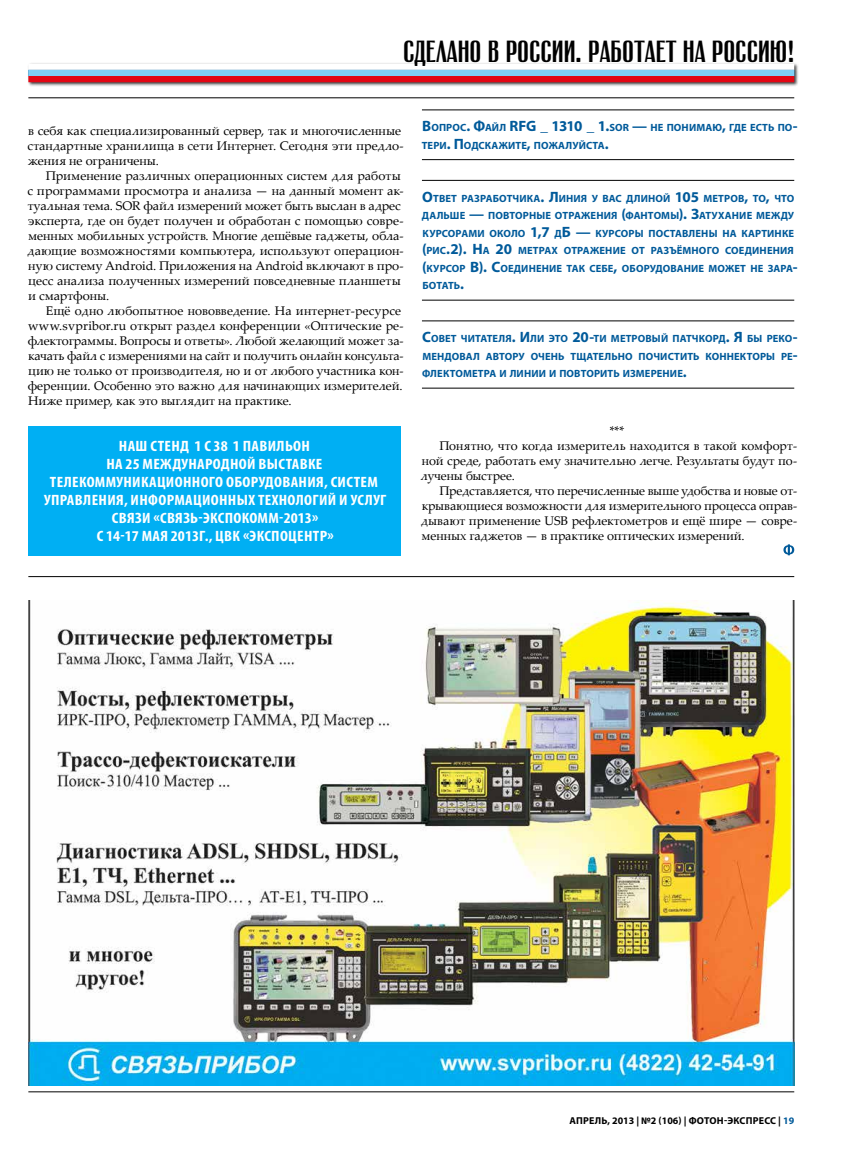
<style>
.page{position:relative;width:851px;height:1170px;background:#fff}
.page>*{position:absolute;margin:0;border:0;box-sizing:border-box;transform-origin:0 0}
.t1{font:30px "Rubrica C";color:#000}
.t2{font:700 condensed 15px "Myriad Pro";letter-spacing:.02em;color:#fff;scale:1.1 1}
.t3{font:700 condensed 15px "Myriad Pro";color:#fff;scale:1.1 1}
.t4{font:12.5px/15px "Palatino Linotype";letter-spacing:-.005em;color:#000}
.t5{font:700 10.5px/17.5px "Myriad Pro";letter-spacing:.015em;color:#005a9a}
.t6{font:700 10px "Myriad Pro";letter-spacing:.02em;color:#000}
.s1{font-size:15px}
.s2{color:#005a9a}
</style>
<div class="page">
<hr style="left:28px;top:1091px;width:766px;height:1px;background:#000">
<div style="left:27px;top:63px;width:772px;height:24px;background:#000;opacity:.75"></div>
<div style="left:28px;top:64px;width:766px;height:6px;background:#fff"></div>
<div style="left:28px;top:70px;width:766px;height:6px;background:#80cff5"></div>
<div style="left:28px;top:76px;width:766px;height:6px;background:#e30613"></div>
<hr style="left:28px;top:97px;width:766px;height:1px;background:#000">
<hr style="left:422px;top:110px;width:372px;height:1px;background:#000">
<hr style="left:422px;top:159px;width:372px;height:1px;background:#000">
<hr style="left:422px;top:180px;width:372px;height:1px;background:#000">
<hr style="left:422px;top:300px;width:372px;height:1px;background:#000">
<hr style="left:422px;top:320px;width:372px;height:1px;background:#000">
<hr style="left:422px;top:388px;width:372px;height:1px;background:#000">
<svg style="left:783px;top:544px;width:11px;height:11px"></svg>
<img style="left:28px;top:600px;width:766px;height:485px">
<hr style="left:28px;top:576px;width:766px;height:1px;background:#000">
<div style="left:28px;top:426px;width:372px;height:129px;background:#00aff3"></div>
<h1 class="t1" style="left:403px;top:36px;width:392px">СДЕЛАНО В РОССИИ. РАБОТАЕТ НА РОССИЮ!</h1>
<p class="t4" style="left:28px;top:123px;width:377px">в себя как специализированный сервер, так и многочисленные стандартные хранилища в сети Интернет. Сегодня эти предло&shy;жения не ограничены.</p>
<p class="t4" style="left:28px;top:168px;width:377px;text-indent:18px">Применение различных операционных систем для работы с программами просмотра и анализа — на данный момент ак&shy;туальная тема. SOR файл измерений может быть выслан в адрес эксперта, где он будет получен и обработан с помощью совре&shy;менных мобильных устройств. Многие дешёвые гаджеты, обла&shy;дающие возможностями компьютера, используют операцион&shy;ную систему Android. Приложения на Android включают в про&shy;цесс анализа полученных измерений повседневные планшеты и смартфоны.</p>
<p class="t4" style="left:28px;top:303px;width:377px;text-indent:18px">Ещё одно любопытное нововведение. На интернет-ресурсе www.svpribor.ru открыт раздел конференции «Оптические ре&shy;флектограммы. Вопросы и ответы». Любой желающий может за&shy;качать файл с измерениями на сайт и получить онлайн консульта&shy;цию не только от производителя, но и от любого участника кон&shy;ференции. Особенно это важно для начинающих измерителей.<br>Ниже пример, как это выглядит на практике.</p>
<p class="t2" style="left:119px;top:437px;width:167px">Наш стенд 1 С 38 1 павильон</p>
<p class="t2" style="left:106px;top:455px;width:198px">на 25 международной выставке</p>
<p class="t2" style="left:50px;top:473px;width:122px">телекоммуникационного</p>
<p class="t2" style="left:226px;top:473px;width:139px">оборудован ия, систем</p>
<p class="t2" style="left:44px;top:491px;width:311px">управления, информационн ых технологий и услуг</p>
<p class="t2" style="left:112px;top:509px;width:189px">связи «Связь-Экспокомм-2013»</p>
<p class="t3" style="left:97px;top:527px;width:116px">c 14-17 мая 2013г., ЦВК</p>
<p class="t2" style="left:243px;top:527px;width:84px">«Экспоцентр»</p>
<p class="t5" style="left:421px;top:119px;width:377px"><span class="s1">В</span>ОПРОС<span class="s1">. Ф</span>АЙЛ <span class="s1">RFG _ 1310 _ 1.</span>SOR <span class="s1">—</span> НЕ ПОНИМАЮ<span class="s1">,</span> ГДЕ ЕСТЬ ПО<span class="s1">-<br></span>ТЕРИ<span class="s1">. П</span> ОДСКАЖИТЕ<span class="s1">,</span> ПОЖАЛУЙСТА<span class="s1">.</span></p>
<p class="t5" style="left:422px;top:189px;width:377px"><span class="s1">О</span>ТВЕТ РАЗРАБОТЧИКА<span class="s1">. Л</span>ИНИЯ У ВАС ДЛИНОЙ <span class="s1">105</span> МЕТРОВ<span class="s1">,</span> ТО<span class="s1">,</span> ЧТО ДАЛЬШЕ <span class="s1">—</span> ПОВТОРНЫЕ ОТРАЖЕНИЯ <span class="s1">(</span>ФАНТОМЫ<span class="s1">). З</span>АТУХАНИЕ МЕЖДУ КУРСОРАМИ ОКОЛО <span class="s1">1,7</span> Д<span class="s1">Б —</span> КУРСОРЫ ПОСТАВЛЕНЫ НА КАРТИНКЕ <span class="s1">(</span>РИС<span class="s1">.2). Н</span>А <span class="s1">20</span> МЕТРАХ ОТРАЖЕНИЕ ОТ РАЗЪЁМНОГО СОЕДИНЕНИЯ <span class="s1">(</span>КУРСОР <span class="s1">B). С</span>ОЕДИНЕНИЕ ТАК СЕБЕ<span class="s1">,</span> ОБОРУДОВАНИЕ МОЖЕТ НЕ ЗАРА<span class="s1">-</span>БОТАТЬ<span class="s1">.</span></p>
<p class="t5" style="left:422px;top:329px;width:377px;text-align:justify"><span class="s1">С</span>ОВЕТ ЧИТАТЕЛЯ<span class="s1">. И</span>ЛИ ЭТО <span class="s1">20-</span>ТИ МЕТРОВЫЙ ПАТЧКОРД<span class="s1">. Я</span> БЫ РЕКО<span class="s1">-</span>МЕНДОВАЛ АВТОРУ ОЧЕНЬ ТЩАТЕЛЬНО ПОЧИСТИТЬ КОННЕКТОРЫ РЕ<span class="s1">-</span>ФЛЕКТОМЕТРА И ЛИНИИ И ПОВТОРИТЬ ИЗМЕРЕНИЕ<span class="s1">.</span></p>
<p class="t4" style="left:609px;top:423px;width:16px">***</p>
<p class="t4" style="left:439px;top:438px;width:359px">Понятно, что когда измеритель находится в такой комфорт-</p>
<p class="t4" style="left:422px;top:453px;width:377px">ной среде, работать ему значительно легче. Результаты будут по-</p>
<p class="t4" style="left:421px;top:468px;width:95px">лучены быстрее.</p>
<p class="t4" style="left:439px;top:483px;width:359px">Представляется, что перечисленные выше удобства и новые от-</p>
<p class="t4" style="left:421px;top:498px;width:377px">крывающиеся возможности для измерительного процесса оправ-</p>
<p class="t4" style="left:421px;top:513px;width:377px">дывают применение USB рефлектометров и ещё шире — совре-</p>
<p class="t4" style="left:421px;top:528px;width:324px">менных гаджетов — в практике оптических измерений.</p>
<p class="t6" style="left:569px;top:1114px;width:226px">апрель, 2013 | №2 (106) | фотон-экспресс | <span class="s2">19</span></p>
</div>
